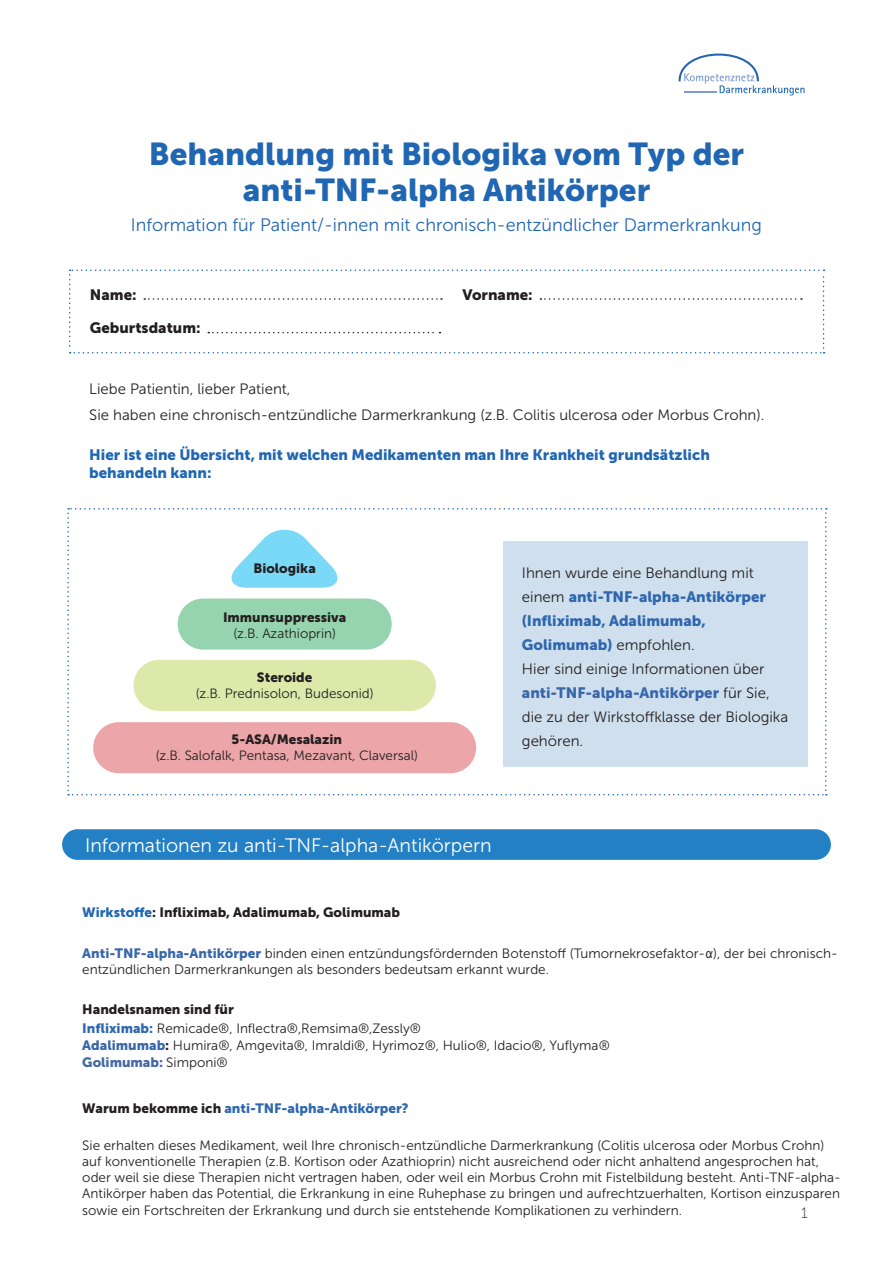
<style>
.page{position:relative;width:893px;height:1263px;background:#fff}
.page>*{position:absolute;margin:0;border:0;box-sizing:border-box;transform-origin:0 0}
.t1{font:31.5px "Museo Sans 900";color:#2066b2}
.t2{font:19.5px "Museo Sans 300";color:#fff}
.t3{font:18px "Museo Sans 300";color:#2066b2}
.t4{font:15px/24px "Museo Sans 300";color:#231f20}
.t5{font:15px/24px "Museo Sans 900";color:#2e67ad}
.t6{font:15px/18px "Museo Sans 900";color:#2066b2}
.t7{font:15px "Museo Sans 900";color:#231f20}
.t8{font:15px "Museo Sans 100";color:#231f20}
.t9{font:13.5px/16.2px "Museo Sans 300";color:#231f20}
.t10{font:13.5px "Museo Sans 900";color:#231f20}
.t11{font:13.5px "Museo Sans 900";color:#2e67ad}
.t12{font:13.5px "Museo Sans 900";color:#4368a3}
.s1{font-family:"Museo Sans 300";color:#231f20}
.s2{font-family:"Museo Sans 900";color:#3867a9}
.s3{color:#2066b2}
.s4{font-family:"Andale Mono"}
.s5{font-family:"Museo Sans 900";color:#2e67ad}
.s6{font-family:"Museo Sans 900"}
.s7{color:#231f20}
</style>
<div class="page">
<div style="left:62px;top:829px;width:769px;height:31px;background:#2380c4;border-radius:15px"></div>
<svg style="left:67px;top:508px;width:760px;height:287px"></svg>
<div style="left:133px;top:660px;width:303px;height:51px;background:#dde9ab;border-radius:26px"></div>
<div style="left:93px;top:722px;width:383px;height:51px;background:#eca5a8;border-radius:26px"></div>
<div style="left:178px;top:598px;width:214px;height:51px;background:#95d4ae;border-radius:26px"></div>
<svg style="left:678px;top:54px;width:126px;height:41px"></svg>
<hr style="left:684px;top:91px;width:32px;height:2px;background:#7d9dd1">
<svg style="left:69px;top:269px;width:755px;height:84px"></svg>
<p class="t1" style="left:149px;top:136px;width:596px">Behandlung mit Biologika vom Typ der</p>
<p class="t1" style="left:243px;top:172px;width:409px">anti-TNF-alpha Antikörper</p>
<p class="t3" style="left:131px;top:215px;width:632px">Information für Patient/-innen mit chronisch-entzündlicher Darmerkrankung</p>
<p class="t7" style="left:90px;top:286px;width:48px">Name:</p>
<p class="t7" style="left:462px;top:286px;width:72px">Vorname:</p>
<p class="t7" style="left:90px;top:320px;width:112px">Geburtsdatum:</p>
<p class="t4" style="left:89px;top:376px;width:203px">Liebe Patientin, lieber Patient,</p>
<p class="t4" style="left:89px;top:403px;width:677px">Sie haben eine chronisch-entzündliche Darmerkrankung (z.B. Colitis ulcerosa oder Morbus Crohn).</p>
<p class="t6" style="left:89px;top:445px;width:622px">Hier ist eine Übersicht, mit welchen Medikamenten man Ihre Krankheit grundsätzlich behandeln kann:</p>
<p class="t10" style="left:253px;top:560px;width:64px">Biologika</p>
<p class="t10" style="left:223px;top:609px;width:125px">Immunsuppressiva</p>
<p class="t9" style="left:233px;top:625px;width:104px">(z.B. Azathioprin)</p>
<p class="t10" style="left:257px;top:669px;width:57px">Steroide</p>
<p class="t9" style="left:196px;top:685px;width:179px">(z.B. Prednisolon, Budesonid)</p>
<p class="t10" style="left:232px;top:731px;width:112px">5-ASA/Mesalazin</p>
<p class="t9" style="left:156px;top:747px;width:264px">(z.B. Salofalk, Pentasa, Mezavant, Claversal)</p>
<p class="t2" style="left:85px;top:835px;width:408px">Informationen zu anti-TNF-alpha-Antikörpern</p>
<p class="t5" style="left:522px;top:561px;width:245px"><span class="s1">Ihnen wurde eine Behandlung mit einem</span> anti-TNF-alpha-Antikörper (Infliximab, Adalimumab,<br>Golimumab) <span class="s1">empfohlen.</span></p>
<p class="t4" style="left:522px;top:657px;width:244px">Hier sind einige Informationen über</p>
<p class="t4" style="left:522px;top:681px;width:268px"><span class="s2">anti-TNF-alpha-Antikörper</span> für Sie, die zu der Wirkstoffklasse der Biologika gehören.</p>
<p class="t10" style="left:82px;top:904px;width:319px"><span class="s3">Wirkstoffe</span>: Infliximab, Adalimumab, Golimumab</p>
<p class="t9" style="left:82px;top:945px;width:757px"><span class="s2">Anti-TNF-alpha-Antikörper</span> binden einen entzündungsfördernden Botenstoff (Tumornekrosefaktor-<span class="s4">α</span>), der bei chronisch&shy;entzündlichen Darmerkrankungen als besonders bedeutsam erkannt wurde.</p>
<p class="t10" style="left:82px;top:1002px;width:153px">Handelsnamen sind für</p>
<p class="t9" style="left:82px;top:1020px;width:340px"><span class="s5">Infliximab:</span> Remicade®, Inflectra®,Remsima®,Zessly®</p>
<p class="t9" style="left:82px;top:1037px;width:529px"><span class="s2">Adalimumab</span><span class="s6">:</span> Humira®, Amgevita®, Imraldi®, Hyrimoz®, Hulio®, Idacio®, Yuflyma®</p>
<p class="t12" style="left:82px;top:1055px;width:147px">Golimumab: <span class="s1">Simponi®</span></p>
<p class="t11" style="left:82px;top:1100px;width:328px"><span class="s7">Warum bekomme ich</span> anti-TNF-alpha-Antikörper?</p>
<p class="t9" style="left:82px;top:1137px;width:760px">Sie erhalten dieses Medikament, weil Ihre chronisch-entzündliche Darmerkrankung (Colitis ulcerosa oder Morbus Crohn) auf konventionelle Therapien (z.B. Kortison oder Azathioprin) nicht ausreichend oder nicht anhaltend angesprochen hat, oder weil sie diese Therapien nicht vertragen haben, oder weil ein Morbus Crohn mit Fistelbildung besteht. Anti-TNF-alpha-Antikörper haben das Potential, die Erkrankung in eine Ruhephase zu bringen und aufrechtzuerhalten, Kortison einzusparen sowie ein Fortschreiten der Erkrankung und durch sie entstehende Komplikationen zu verhindern.</p>
<p class="t8" style="left:801px;top:1205px;width:8px">1</p>
</div>
